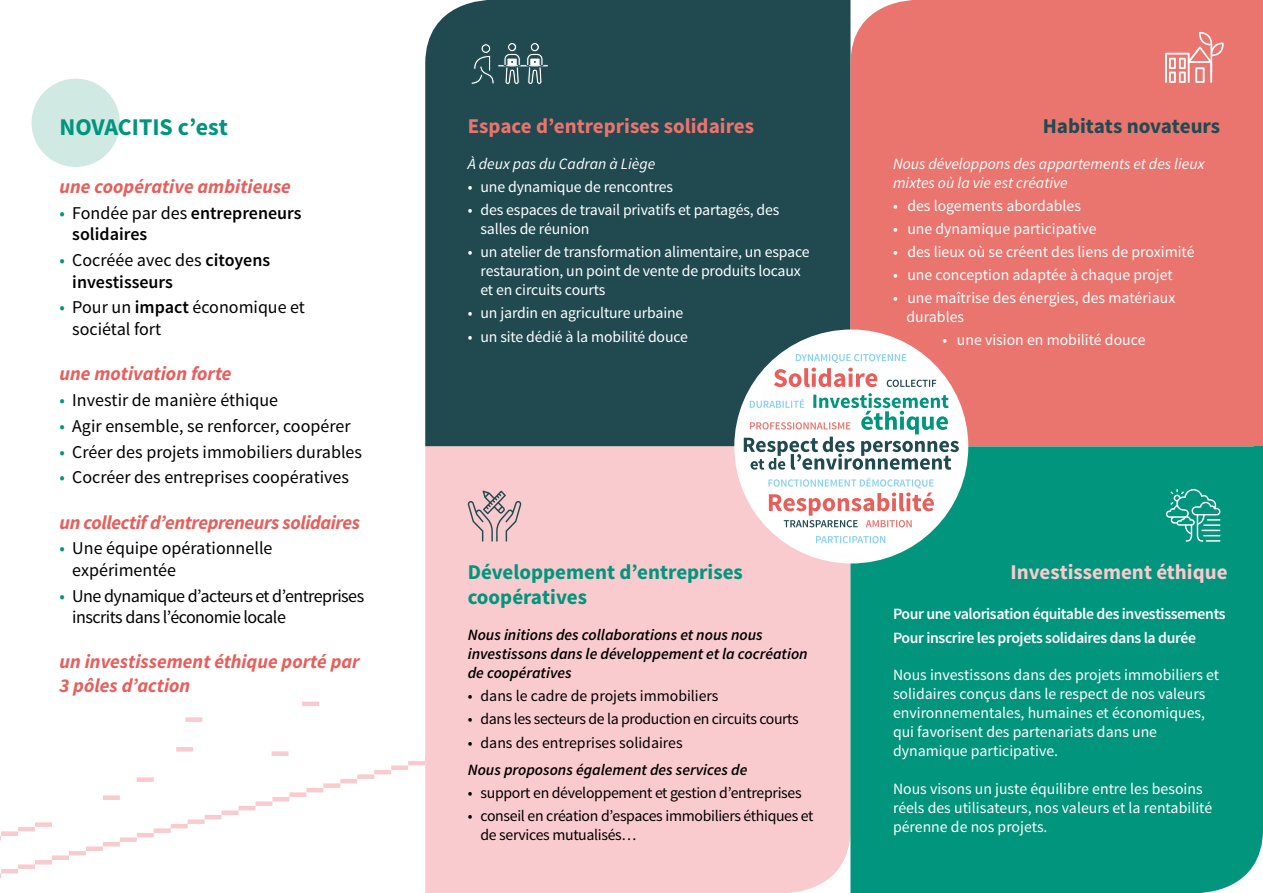
<style>
.page{position:relative;width:1263px;height:893px;background:#fff}
.page>*{position:absolute;margin:0;border:0;box-sizing:border-box;transform-origin:0 0}
.t1{font:700 24px "Source Sans Pro";color:#00957c}
.t2{font:700 21px/25.2px "Source Sans Pro";color:#00957c}
.t3{font:700 21px "Source Sans Pro";color:#ea746e}
.t4{font:700 21px "Source Sans Pro";color:#f9cace}
.t5{font:700 21px "Source Sans Pro";color:#204950}
.t6{font:italic 700 19.5px/23.4px "Source Sans Pro";color:#e75e5b}
.t7{font:italic 700 19.5px "Source Sans Pro";letter-spacing:-.02em;color:#e75e5b}
.t8{font:18px/21.6px "Source Sans Pro";color:#000}
.t9{font:600 18px/21.6px "Source Sans Pro";color:#000}
.t10{font:18px/21.6px "Source Sans Pro";letter-spacing:-.03em;color:#000}
.t11{font:15.75px/18.9px "Source Sans Pro";color:#fff}
.t12{font:15.75px/18.9px "Source Sans Pro";letter-spacing:-.02em;color:#000}
.t13{font:italic 600 15.75px/18.9px "Source Sans Pro";color:#000}
.t14{font:600 15.75px/23.1px "Source Sans Pro";letter-spacing:-.025em;color:#fff}
.t15{font:italic 15.75px/18.9px "Source Sans Pro";color:#fff}
.t16{font:15.75px "Source Sans Pro";color:#000}
.s1{font-weight:400;color:#00957c}
.s2{font-weight:400}
.s3{color:#00957c}
.s4{font-weight:600}
</style>
<div class="page">
<div style="left:425px;top:0;width:425px;height:446px;background:#204950"></div>
<div style="left:850px;top:0;width:413px;height:446px;background:#ea746e"></div>
<div style="left:425px;top:446px;width:425px;height:447px;background:#f9cace"></div>
<div style="left:850px;top:446px;width:413px;height:447px;background:#00957c"></div>
<svg style="left:467px;top:491px;width:54px;height:51px;background:#d1b2b6"></svg>
<div style="left:497px;top:64px;width:52px;height:3px;border:1px solid #204950"></div>
<svg style="left:470px;top:43px;width:25px;height:42px"></svg>
<svg style="left:503px;top:42px;width:41px;height:43px;background:#58767c"></svg>
<div style="left:32px;top:79px;width:88px;height:88px;background:#d0e9e2;border-radius:50%"></div>
<svg style="left:302px;top:702px;width:17px;height:4px"></svg>
<svg style="left:185px;top:717px;width:17px;height:5px"></svg>
<svg style="left:0;top:747px;width:477px;height:131px"></svg>
<svg style="left:1166px;top:488px;width:54px;height:54px;background:#32a995"></svg>
<div style="left:734px;top:329px;width:234px;height:234px;background:#fff;border-radius:50%"></div>
<svg style="left:744px;top:393px;width:215px;height:77px"></svg>
<svg style="left:816px;top:536px;width:69px;height:7px"></svg>
<svg style="left:768px;top:478px;width:166px;height:49px"></svg>
<svg style="left:774px;top:354px;width:162px;height:33px"></svg>
<svg style="left:1165px;top:32px;width:59px;height:51px;background:#ee9590"></svg>
<div style="left:1254px;top:446px;width:9px;height:383px;background:#00957c"></div>
<h1 class="t1" style="left:60px;top:112px;width:170px">NOVACITIS c’est</h1>
<p class="t6" style="left:60px;top:174px;width:233px">une coopérative ambitieuse</p>
<p class="t9" style="left:72px;top:202px;width:231px;text-indent:-13px"><span class="s1">•</span> <span class="s2">Fondée par des</span> entrepreneurs solidaires</p>
<p class="t9" style="left:72px;top:250px;width:199px;text-indent:-13px"><span class="s1">•</span> <span class="s2">Cocréée avec des</span> citoyens investisseurs</p>
<p class="t8" style="left:72px;top:297px;width:234px;text-indent:-13px"><span class="s3">•</span> Pour un <span class="s4">impact</span> économique et sociétal fort</p>
<p class="t6" style="left:60px;top:362px;width:174px">une motivation forte</p>
<p class="t8" style="left:60px;top:389px;width:220px"><span class="s3">•</span> Investir de manière éthique</p>
<p class="t8" style="left:60px;top:415px;width:293px"><span class="s3">•</span> Agir ensemble, se renforcer, coopérer</p>
<p class="t8" style="left:60px;top:441px;width:304px"><span class="s3">•</span> Créer des projets immobiliers durables</p>
<p class="t8" style="left:60px;top:467px;width:291px"><span class="s3">•</span> Cocréer des entreprises coopératives</p>
<p class="t7" style="left:60px;top:510px;width:302px">un collectif d’entrepreneurs solidaires</p>
<p class="t8" style="left:72px;top:538px;width:202px;text-indent:-13px"><span class="s3">•</span> Une équipe opérationnelle expérimentée</p>
<p class="t10" style="left:72px;top:585px;width:293px;text-indent:-13px"><span class="s3">•</span> Une dynamique d’acteurs et d’entreprises inscrits dans l’économie locale</p>
<p class="t6" style="left:60px;top:650px;width:302px">un investissement éthique porté par<br>3 pôles d’action</p>
<h2 class="t3" style="left:468px;top:112px;width:288px">Espace d’entreprises solidaires</h2>
<p class="t15" style="left:468px;top:154px;width:189px">À deux pas du Cadran à Liège</p>
<p class="t11" style="left:468px;top:177px;width:207px">• une dynamique de rencontres</p>
<p class="t11" style="left:480px;top:200px;width:300px;text-indent:-13px">• des espaces de travail privatifs et partagés, des salles de réunion</p>
<p class="t11" style="left:480px;top:243px;width:331px;text-indent:-13px">• un atelier de transformation alimentaire, un espace restauration, un point de vente de produits locaux et en circuits courts</p>
<p class="t11" style="left:468px;top:303px;width:217px">• un jardin en agriculture urbaine</p>
<p class="t11" style="left:468px;top:328px;width:222px">• un site dédié à la mobilité douce</p>
<h2 class="t5" style="left:1043px;top:112px;width:179px">Habitats novateurs</h2>
<p class="t15" style="left:893px;top:154px;width:313px">Nous développons des appartements et des lieux mixtes où la vie est créative</p>
<p class="t11" style="left:893px;top:196px;width:189px">• des logements abordables</p>
<p class="t11" style="left:893px;top:219px;width:205px">• une dynamique participative</p>
<p class="t11" style="left:893px;top:243px;width:303px">• des lieux où se créent des liens de proximité</p>
<p class="t11" style="left:893px;top:266px;width:281px">• une conception adaptée à chaque projet</p>
<p class="t11" style="left:906px;top:289px;width:270px;text-indent:-13px">• une maîtrise des énergies, des matériaux durables</p>
<p class="t11" style="left:942px;top:331px;width:204px">• une vision en mobilité douce</p>
<h2 class="t2" style="left:468px;top:560px;width:277px">Développement d’entreprises coopératives</h2>
<p class="t13" style="left:468px;top:626px;width:341px">Nous initions des collaborations et nous nous investissons dans le développement et la cocréation de coopératives</p>
<p class="t16" style="left:468px;top:686px;width:252px">• dans le cadre de projets immobiliers</p>
<p class="t12" style="left:468px;top:710px;width:332px">• dans les secteurs de la production en circuits courts</p>
<p class="t16" style="left:468px;top:733px;width:216px">• dans des entreprises solidaires</p>
<p class="t13" style="left:468px;top:760px;width:281px">Nous proposons également des services de</p>
<p class="t12" style="left:468px;top:784px;width:335px">• support en développement et gestion d’entreprises</p>
<p class="t12" style="left:480px;top:807px;width:335px;text-indent:-13px">• conseil en création d’espaces immobiliers éthiques et de services mutualisés…</p>
<h2 class="t4" style="left:1010px;top:559px;width:219px">Investissement éthique</h2>
<p class="t14" style="left:893px;top:603px;width:334px">Pour une valorisation équitable des investissements<br>Pour inscrire les projets solidaires dans la durée</p>
<p class="t11" style="left:893px;top:666px;width:328px">Nous investissons dans des projets immobiliers et solidaires conçus dans le respect de nos valeurs environnementales, humaines et économiques, qui favorisent des partenariats dans une dynamique participative.</p>
<p class="t11" style="left:893px;top:779px;width:321px">Nous visons un juste équilibre entre les besoins réels des utilisateurs, nos valeurs et la rentabilité pérenne de nos projets.</p>
</div>
